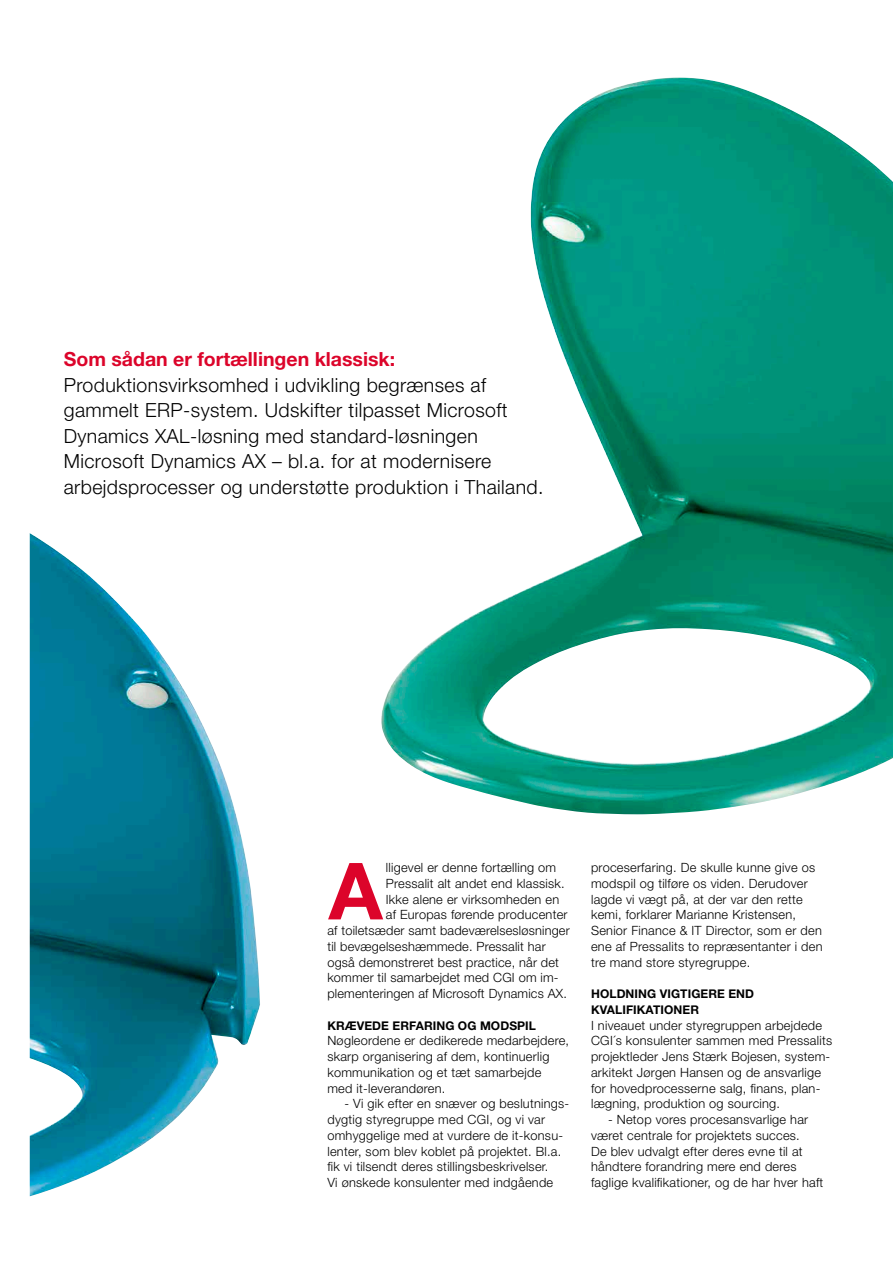
<style>
.page{position:relative;width:893px;height:1263px;background:#fff}
.page>*{position:absolute;margin:0;border:0;box-sizing:border-box;transform-origin:0 0}
.t1{font:700 78.9px "Helvetica Neue LT Std";color:#dc042a}
.t2{font:300 19.5px/25.5px "Helvetica Neue LT Std";letter-spacing:.02em;color:#000}
.t3{font:700 19.5px "Helvetica Neue LT Std";color:#dc042a}
.t4{font:300 12.75px/15.8px "Helvetica Neue LT Std";letter-spacing:.02em;color:#000}
.t5{font:700 12px/15.8px "Helvetica Neue LT Std";letter-spacing:.005em;color:#000}
</style>
<div class="page">
<img style="left:30px;top:533px;width:230px;height:663px">
<img style="left:381px;top:78px;width:512px;height:736px">
<h2 class="t3" style="left:64px;top:347px;width:333px">Som sådan er fortællingen klassisk:</h2>
<p class="t2" style="left:64px;top:372px;width:481px">Produktionsvirksomhed i udvikling begrænses af gammelt ERP-system. Udskifter tilpasset Microsoft Dynamics XAL-løsning med standard-løsningen Microsoft Dynamics AX – bl.a. for at modernisere arbejdsprocesser og understøtte produktion i Thailand.</p>
<h1 class="t1" style="left:329px;top:842px;width:56px">A</h1>
<p class="t4" style="left:386px;top:859px;width:172px">lligevel er denne fortælling om</p>
<p class="t4" style="left:386px;top:875px;width:180px">Pressalit alt andet end klassisk.</p>
<p class="t4" style="left:386px;top:891px;width:175px">Ikke alene er virksomheden en</p>
<p class="t4" style="left:386px;top:907px;width:183px">af Europas førende producenter</p>
<p class="t4" style="left:327px;top:922px;width:244px">af toiletsæder samt badeværelsesløsninger</p>
<p class="t4" style="left:327px;top:938px;width:220px">til bevægelseshæmmede. Pressalit har</p>
<p class="t4" style="left:327px;top:954px;width:233px">også demonstreret best practice, når det</p>
<p class="t4" style="left:327px;top:970px;width:233px">kommer til samarbejdet med CGI om im-</p>
<p class="t4" style="left:327px;top:985px;width:241px">plementeringen af Microsoft Dynamics AX.</p>
<p class="t5" style="left:327px;top:1017px;width:209px">KRÆVEDE ERFARING OG MODSPIL</p>
<p class="t4" style="left:327px;top:1033px;width:243px">Nøgleordene er dedikerede medarbejdere, skarp organisering af dem, kontinuerlig kommunikation og et tæt samarbejde med it-leverandøren.</p>
<p class="t4" style="left:327px;top:1096px;width:243px;text-indent:17px">- Vi gik efter en snæver og beslutnings&shy;dygtig styregruppe med CGI, og vi var omhyggelige med at vurdere de it-konsu&shy;lenter, som blev koblet på projektet. Bl.a. fik vi tilsendt deres stillingsbeskrivelser.<br>Vi ønskede konsulenter med indgående</p>
<p class="t4" style="left:591px;top:859px;width:233px">proceserfaring. De skulle kunne give os modspil og tilføre os viden. Derudover lagde vi vægt på, at der var den rette kemi, forklarer Marianne Kristensen, Senior Finance &amp; IT Director, som er den ene af Pressalits to repræsentanter i den tre mand store styregruppe.</p>
<p class="t5" style="left:591px;top:986px;width:165px">HOLDNING VIGTIGERE END<br>KVALIFIKATIONER</p>
<p class="t4" style="left:591px;top:1017px;width:243px">I niveauet under styregruppen arbejdede CGI´s konsulenter sammen med Pressalits projektleder Jens Stærk Bojesen, system&shy;arkitekt Jørgen Hansen og de ansvarlige for hovedprocesserne salg, finans, plan&shy;lægning, produktion og sourcing.</p>
<p class="t4" style="left:591px;top:1111px;width:234px;text-indent:17px">- Netop vores procesansvarlige har været centrale for projektets succes.<br>De blev udvalgt efter deres evne til at håndtere forandring mere end deres faglige kvalifikationer, og de har hver haft</p>
</div>
